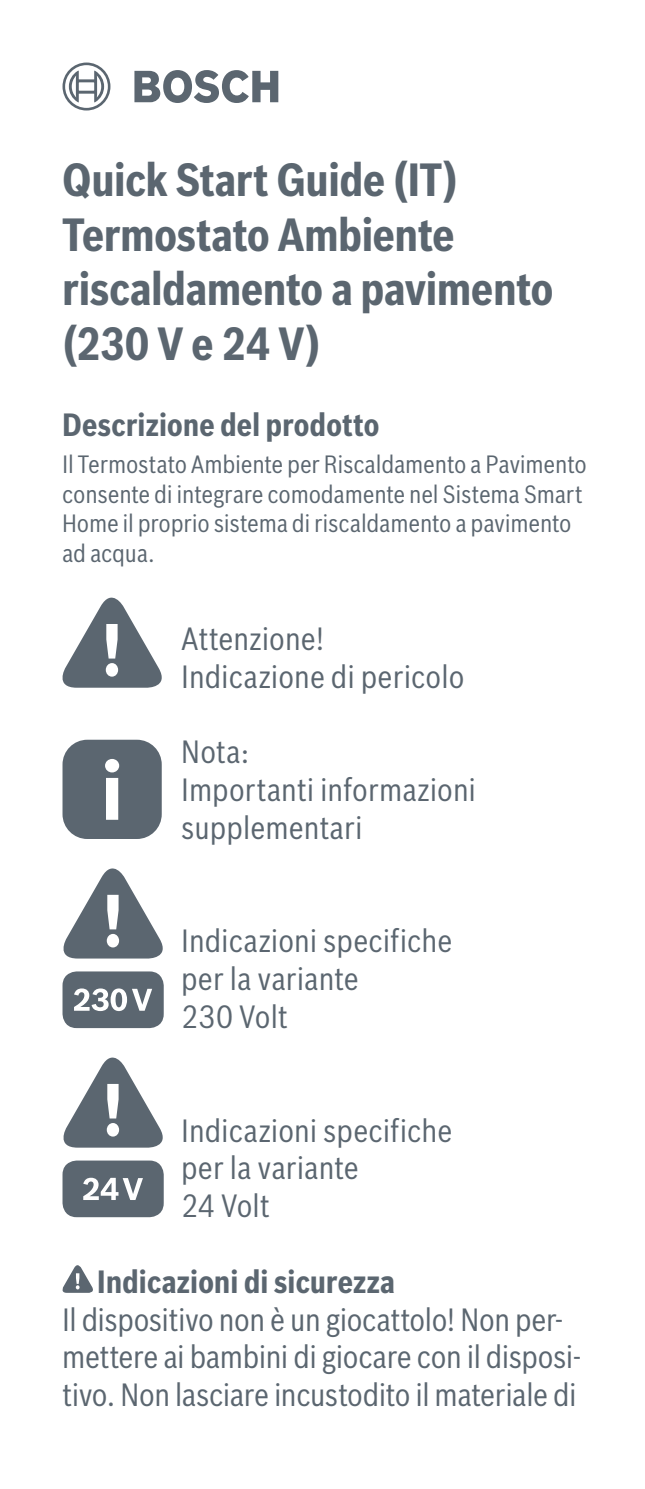
<style>
.page{position:relative;width:645px;height:1489px;background:#fff}
.page>*{position:absolute;margin:0;border:0;box-sizing:border-box;transform-origin:0 0}
.t1{font:700 45.5px/54.6px "Bosch Sans Cond";color:#5b6670}
.t2{font:31.5px/37.8px "Bosch Sans Cond";letter-spacing:.015em;color:#5b6670}
.t3{font:700 31.5px "Bosch Sans Cond";letter-spacing:.01em;color:#5b6670}
.t4{font:24.5px/29.4px "Bosch Sans Cond";letter-spacing:.015em;color:#5b6670}
</style>
<div class="page">
<svg style="left:62px;top:1265px;width:31px;height:27px"></svg>
<svg style="left:62px;top:597px;width:100px;height:90px"></svg>
<div style="left:63px;top:739px;width:99px;height:100px;background:#5b6670;border-radius:25px"></div>
<svg style="left:105px;top:759px;width:14px;height:60px"></svg>
<svg style="left:63px;top:868px;width:100px;height:90px"></svg>
<div style="left:63px;top:971px;width:101px;height:57px;background:#5b6670;border-radius:14px"></div>
<svg style="left:74px;top:988px;width:78px;height:23px"></svg>
<svg style="left:63px;top:1057px;width:100px;height:90px"></svg>
<div style="left:63px;top:1160px;width:101px;height:57px;background:#5b6670;border-radius:14px"></div>
<svg style="left:83px;top:1177px;width:60px;height:22px"></svg>
<svg style="left:134px;top:70px;width:144px;height:33px"></svg>
<svg style="left:63px;top:63px;width:47px;height:47px"></svg>
<h1 class="t1" style="left:63px;top:150px;width:492px">Quick Start Guide (IT)<br>Termostato Ambiente riscaldamento a pavimento (230 V e 24 V)</h1>
<p class="t3" style="left:63px;top:401px;width:318px">Descrizione del prodotto</p>
<p class="t4" style="left:63px;top:448px;width:525px">Il Termostato Ambiente per Riscaldamento a Pavimento consente di integrare comodamente nel Sistema Smart Home il proprio sistema di riscaldamento a pavimento ad acqua.</p>
<p class="t2" style="left:182px;top:617px;width:284px">Attenzione!<br>Indicazione di pericolo</p>
<p class="t2" style="left:182px;top:730px;width:296px">Nota:<br>Importanti informazioni supplementari</p>
<p class="t2" style="left:182px;top:919px;width:272px">Indicazioni specifiche per la variante<br>230 Volt</p>
<p class="t2" style="left:182px;top:1108px;width:272px">Indicazioni specifiche per la variante<br>24 Volt</p>
<p class="t3" style="left:97px;top:1257px;width:299px">Indicazioni di sicurezza</p>
<p class="t2" style="left:63px;top:1297px;width:520px">Il dispositivo non è un giocattolo! Non per&shy;mettere ai bambini di giocare con il disposi&shy;tivo. Non lasciare incustodito il materiale di</p>
</div>
